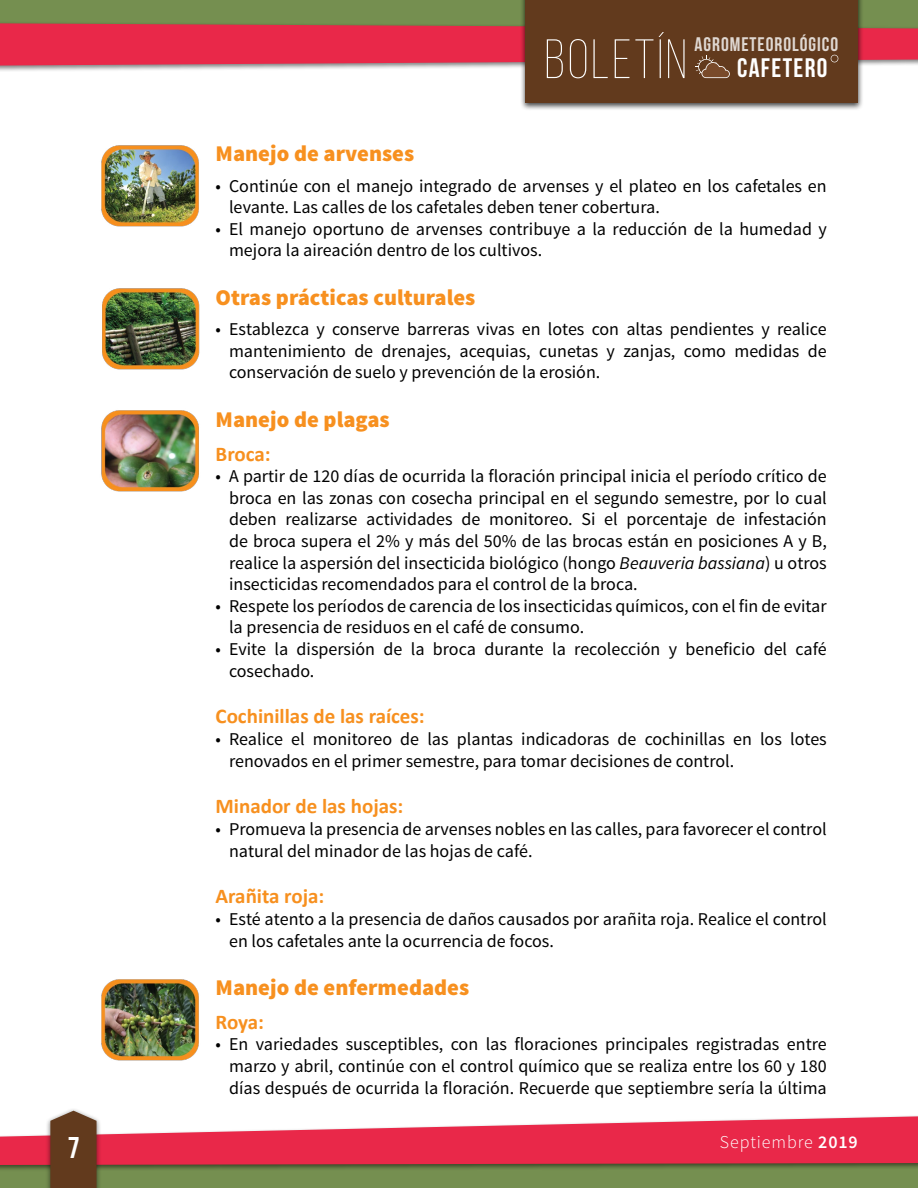
<style>
.page{position:relative;width:918px;height:1188px;background:#fff}
.page>*{position:absolute;margin:0;border:0;box-sizing:border-box;transform-origin:0 0}
.t1{font:300 55.35px "Bebas Neue";letter-spacing:.05em;color:#fff}
.t2{font:30px "Bebas Neue";color:#fff}
.t3{font:26.85px "Bebas Neue";letter-spacing:.05em;color:#fff}
.t4{font:900 22.5px "Source Sans Pro";color:#f7901f}
.t5{font:700 21px "Calibri";color:#f7901f}
.t6{font:19.65px "Bebas Neue";letter-spacing:.05em;color:#fff}
.t7{font:18px/21.6px "Source Sans Pro";color:#000}
.t8{font:300 18px "Source Sans Pro";letter-spacing:.05em;color:#fff}
.s1{font-style:italic}
.s2{font-weight:600}
</style>
<div class="page">
<div style="left:0;top:1143px;width:918px;height:45px;background:#758f50"></div>
<div style="left:0;top:0;width:918px;height:55px;background:#758f50"></div>
<div style="left:0;top:1113px;width:918px;height:59px;background:#000;opacity:.5"></div>
<svg style="left:0;top:1116px;width:918px;height:49px;fill:#e92849"></svg>
<div style="left:520px;top:0;width:344px;height:111px;background:#000;opacity:.75"></div>
<div style="left:526px;top:0;width:332px;height:103px;background:#623a1d"></div>
<svg style="left:0;top:23px;width:918px;height:55px"></svg>
<div style="left:45px;top:1107px;width:57px;height:81px;background:#000;opacity:.5"></div>
<svg style="left:50px;top:1111px;width:47px;height:77px;background:#6b452b"></svg>
<img style="left:102px;top:288px;width:98px;height:82px">
<img style="left:101px;top:410px;width:98px;height:82px">
<img style="left:101px;top:145px;width:98px;height:82px">
<img style="left:101px;top:979px;width:98px;height:82px">
<h1 class="t1" style="left:545px;top:30px;width:144px">BOLETÍN</h1>
<p class="t6" style="left:695px;top:34px;width:145px">AGROMETEOROLÓGICO</p>
<h3 class="t3" style="left:737px;top:53px;width:92px">CAFETERO</h3>
<p class="t4" style="left:216px;top:139px;width:200px">Manejo de arvenses</p>
<p class="t7" style="left:229px;top:175px;width:599px;text-indent:-14px">• Continúe con el manejo integrado de arvenses y el plateo en los cafetales en levante. Las calles de los cafetales deben tener cobertura.</p>
<p class="t7" style="left:229px;top:218px;width:599px;text-indent:-14px">• El manejo oportuno de arvenses contribuye a la reducción de la humedad y mejora la aireación dentro de los cultivos.</p>
<p class="t4" style="left:216px;top:283px;width:261px">Otras prácticas culturales</p>
<p class="t7" style="left:229px;top:319px;width:599px;text-align:justify;text-indent:-14px">• Establezca y conserve barreras vivas en lotes con altas pendientes y realice mantenimiento de drenajes, acequias, cunetas y zanjas, como medidas de conservación de suelo y prevención de la erosión.</p>
<p class="t4" style="left:216px;top:405px;width:176px">Manejo de plagas</p>
<p class="t5" style="left:216px;top:440px;width:57px">Broca:</p>
<p class="t7" style="left:229px;top:466px;width:599px;text-align:justify;text-indent:-14px">• A partir de 120 días de ocurrida la floración principal inicia el período crítico de broca en las zonas con cosecha principal en el segundo semestre, por lo cual deben realizarse actividades de monitoreo. Si el porcentaje de infestación de broca supera el 2% y más del 50% de las brocas están en posiciones A y B, realice la aspersión del insecticida biológico (hongo <span class="s1">Beauveria bassiana</span>) u otros insecticidas recomendados para el control de la broca.</p>
<p class="t7" style="left:229px;top:595px;width:599px;text-indent:-14px">• Respete los períodos de carencia de los insecticidas químicos, con el fin de evitar la presencia de residuos en el café de consumo.</p>
<p class="t7" style="left:229px;top:638px;width:599px;text-indent:-14px">• Evite la dispersión de la broca durante la recolección y beneficio del café cosechado.</p>
<p class="t5" style="left:216px;top:703px;width:211px">Cochinillas de las raíces:</p>
<p class="t7" style="left:229px;top:728px;width:599px;text-indent:-14px">• Realice el monitoreo de las plantas indicadoras de cochinillas en los lotes renovados en el primer semestre, para tomar decisiones de control.</p>
<p class="t5" style="left:216px;top:793px;width:189px">Minador de las hojas:</p>
<p class="t7" style="left:229px;top:818px;width:599px;text-indent:-14px">• Promueva la presencia de arvenses nobles en las calles, para favorecer el control natural del minador de las hojas de café.</p>
<p class="t5" style="left:216px;top:883px;width:110px">Arañita roja:</p>
<p class="t7" style="left:229px;top:908px;width:599px;text-indent:-14px">• Esté atento a la presencia de daños causados por arañita roja. Realice el control en los cafetales ante la ocurrencia de focos.</p>
<p class="t4" style="left:216px;top:973px;width:255px">Manejo de enfermedades</p>
<p class="t5" style="left:216px;top:1008px;width:50px">Roya:</p>
<p class="t7" style="left:229px;top:1034px;width:599px;text-align:justify;text-indent:-14px">• En variedades susceptibles, con las floraciones principales registradas entre marzo y abril, continúe con el control químico que se realiza entre los 60 y 180 días después de ocurrida la floración. Recuerde que septiembre sería la última</p>
<h2 class="t2" style="left:68px;top:1131px;width:13px">7</h2>
<p class="t8" style="left:720px;top:1131px;width:139px">Septiembre <span class="s2">2019</span></p>
</div>
